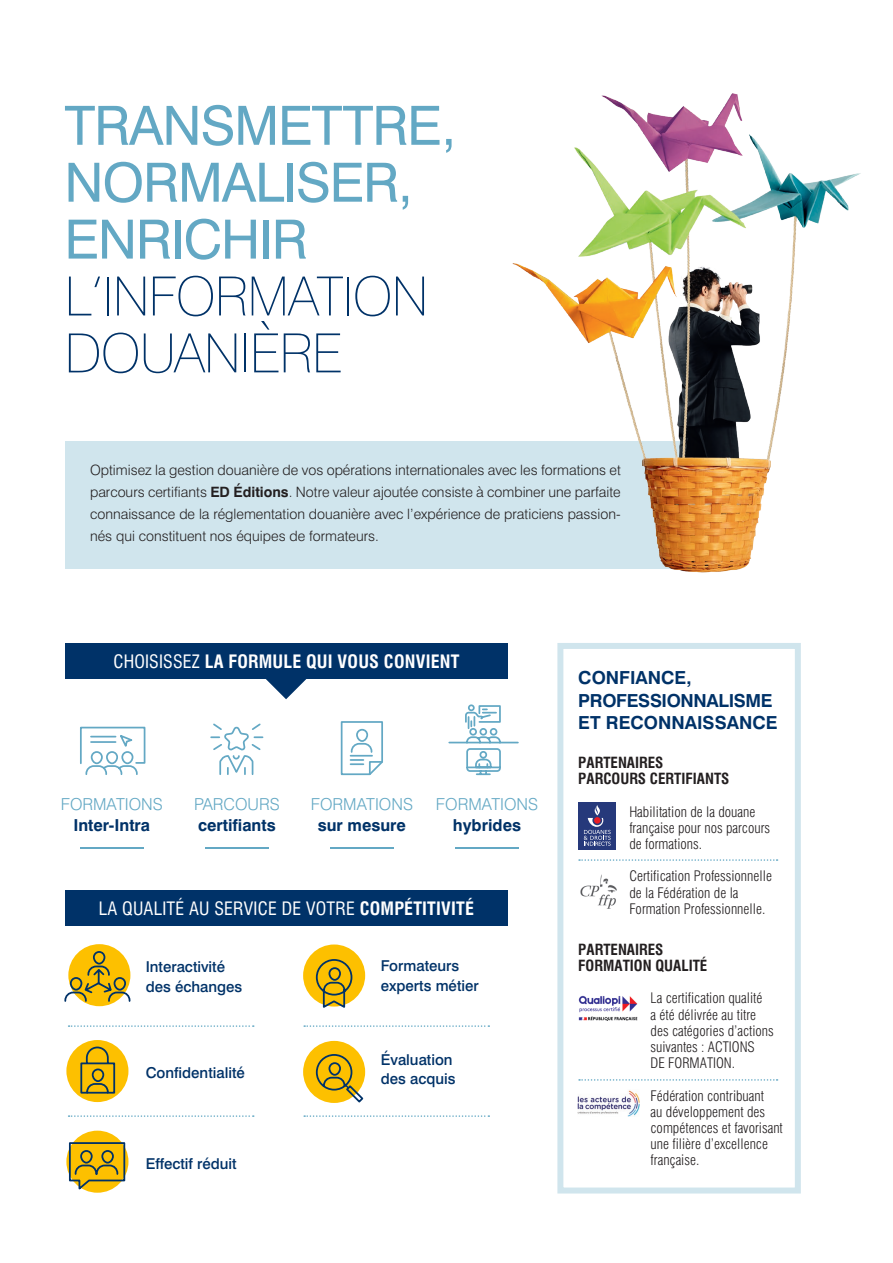
<style>
.page{position:relative;width:893px;height:1263px;background:#fff}
.page>*{position:absolute;margin:0;border:0;box-sizing:border-box;transform-origin:0 0}
.t1{font:54.15px "Swiss 721 Roman";letter-spacing:-.02em;color:#63a8c4}
.t2{font:100 54.15px/56.8px "Swiss 721";letter-spacing:-.02em;color:#003268}
.t3{font:700 18px/22.5px "Swiss 721";color:#003268}
.t4{font:18px "Swis 721 BT Condensed 2";letter-spacing:.01em;color:#fff}
.t5{font:700 condensed 18px "Swiss 721 BT";letter-spacing:.01em;color:#fff}
.t6{font:700 16.5px "Swiss 721";color:#003268}
.t7{font:300 16.5px "Swiss 721";color:#63a8c4}
.t8{font:500 15px "Swiss 721";color:#003268}
.t9{font:700 condensed 15px/16.2px "Swiss 721 BT";color:#231f20}
.t10{font:300 condensed 14.25px/16.2px "Swiss 721 BT";color:#231f20}
.t11{font:300 14.25px/22.2px "Swiss 721";color:#231f20;text-align:justify}
.s1{font-weight:700}
.s2{font-family:"Swis 721 BT Condensed 2";font-weight:400;font-stretch:normal}
.s3{font-family:"Swiss 721 BT";font-weight:700;font-stretch:condensed}
</style>
<div class="page">
<svg style="left:266px;top:679px;width:41px;height:20px"></svg>
<div style="left:65px;top:441px;width:642px;height:127px;background:#d0e5ed"></div>
<div style="left:65px;top:643px;width:442px;height:36px;background:#003268"></div>
<div style="left:65px;top:890px;width:442px;height:35px;background:#003268"></div>
<img style="left:506px;top:93px;width:355px;height:480px">
<img style="left:577px;top:1090px;width:63px;height:27px">
<img style="left:578px;top:995px;width:60px;height:26px">
<img style="left:580px;top:874px;width:36px;height:35px">
<div style="left:303px;top:1041px;width:62px;height:62px;background:#fdc000;border-radius:50%"></div>
<svg style="left:315px;top:1053px;width:50px;height:50px"></svg>
<div style="left:66px;top:1040px;width:62px;height:62px;background:#fdc000;border-radius:50%"></div>
<svg style="left:80px;top:1046px;width:36px;height:48px"></svg>
<div style="left:68px;top:944px;width:62px;height:62px;background:#fdc000;border-radius:50%"></div>
<svg style="left:64px;top:950px;width:67px;height:53px"></svg>
<div style="left:66px;top:1131px;width:62px;height:62px;background:#fdc000;border-radius:50%"></div>
<svg style="left:68px;top:1141px;width:58px;height:51px"></svg>
<div style="left:303px;top:944px;width:62px;height:62px;background:#fdc000;border-radius:50%"></div>
<svg style="left:315px;top:959px;width:38px;height:49px"></svg>
<svg style="left:69px;top:1025px;width:185px;height:2px"></svg>
<svg style="left:304px;top:1025px;width:185px;height:2px"></svg>
<svg style="left:69px;top:1115px;width:185px;height:2px"></svg>
<svg style="left:304px;top:1115px;width:185px;height:2px"></svg>
<svg style="left:579px;top:1079px;width:199px;height:2px"></svg>
<svg style="left:579px;top:859px;width:199px;height:2px"></svg>
<svg style="left:80px;top:726px;width:66px;height:49px"></svg>
<hr style="left:80px;top:847px;width:64px;height:1px;background:#63a8c4">
<svg style="left:210px;top:723px;width:54px;height:52px"></svg>
<hr style="left:205px;top:847px;width:64px;height:1px;background:#63a8c4">
<svg style="left:340px;top:721px;width:43px;height:55px"></svg>
<hr style="left:330px;top:847px;width:64px;height:1px;background:#63a8c4">
<hr style="left:455px;top:847px;width:64px;height:1px;background:#63a8c4">
<svg style="left:448px;top:704px;width:71px;height:72px"></svg>
<div style="left:578px;top:802px;width:38px;height:48px;background:#26397b"></div>
<svg style="left:584px;top:805px;width:27px;height:41px"></svg>
<p class="t1" style="left:64px;top:93px;width:393px">TRANSMETTRE,</p>
<p class="t1" style="left:64px;top:150px;width:350px">NORMALISER,</p>
<p class="t1" style="left:64px;top:206px;width:245px">ENRICHIR</p>
<p class="t2" style="left:64px;top:267px;width:365px">L’INFORMATION<br>DOUANIÈRE</p>
<p class="t11" style="left:90px;top:458px;width:532px">Optimisez la gestion douanière de vos opérations internationales avec les formations et parcours certifiants <span class="s1">ED Éditions</span>. Notre valeur ajoutée consiste à combiner une parfaite connaissance de la réglementation douanière avec l’expérience de praticiens passion&shy;nés qui constituent nos équipes de formateurs.</p>
<p class="t5" style="left:113px;top:651px;width:347px"><span class="s2">CHOISISSEZ</span> LA FORMULE QUI VOUS CONVIENT</p>
<p class="t7" style="left:61px;top:794px;width:104px">FORMATIONS</p>
<p class="t6" style="left:73px;top:815px;width:78px">Inter-Intra</p>
<p class="t7" style="left:194px;top:794px;width:87px">PARCOURS</p>
<p class="t6" style="left:198px;top:815px;width:79px">certifiants</p>
<p class="t7" style="left:311px;top:794px;width:104px">FORMATIONS</p>
<p class="t6" style="left:318px;top:815px;width:90px">sur mesure</p>
<p class="t7" style="left:436px;top:794px;width:104px">FORMATIONS</p>
<p class="t6" style="left:453px;top:815px;width:70px">hybrides</p>
<p class="t4" style="left:99px;top:897px;width:377px">LA QUALITÉ AU SERVICE DE VOTRE <span class="s3">COMPÉTITIVITÉ</span></p>
<p class="t8" style="left:146px;top:957px;width:81px">Interactivité</p>
<p class="t8" style="left:146px;top:977px;width:98px">des échanges</p>
<p class="t8" style="left:146px;top:1063px;width:101px">Confidentialité</p>
<p class="t8" style="left:146px;top:1155px;width:92px">Effectif réduit</p>
<p class="t8" style="left:381px;top:957px;width:80px">Formateurs</p>
<p class="t8" style="left:381px;top:976px;width:99px">experts métier</p>
<p class="t8" style="left:381px;top:1050px;width:73px">Évaluation</p>
<p class="t8" style="left:381px;top:1069px;width:76px">des acquis</p>
<p class="t3" style="left:578px;top:666px;width:115px">CONFIANCE,</p>
<p class="t3" style="left:578px;top:689px;width:201px">PROFESSIONNALISME<br>ET RECONNAISSANCE</p>
<p class="t9" style="left:578px;top:754px;width:153px">PARTENAIRES<br>PARCOURS CERTIFIANTS</p>
<p class="t10" style="left:629px;top:803px;width:142px">Habilitation de la douane française pour nos parcours de formations.</p>
<p class="t10" style="left:629px;top:868px;width:144px">Certification Professionnelle de la Fédération de la</p>
<p class="t10" style="left:629px;top:900px;width:138px">Formation Professionnelle.</p>
<p class="t9" style="left:578px;top:941px;width:131px">PARTENAIRES<br>FORMATION QUALITÉ</p>
<p class="t10" style="left:651px;top:990px;width:125px">La certification qualité<br>a été délivrée au titre des catégories d’actions suivantes : ACTIONS<br>DE FORMATION.</p>
<p class="t10" style="left:651px;top:1087px;width:134px">Fédération contribuant<br>au développement des compétences et favorisant une filière d’excellence française.</p>
</div>
